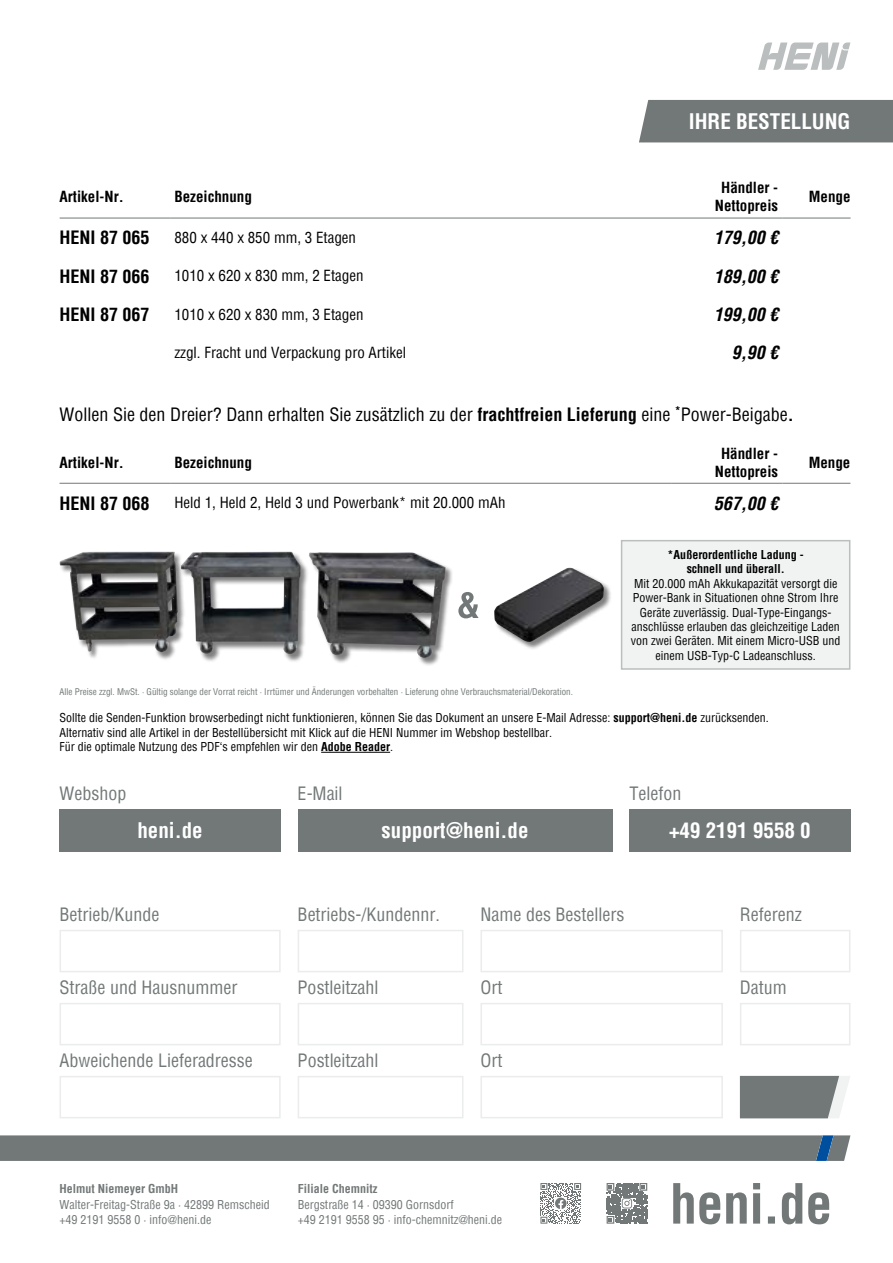
<style>
.page{position:relative;width:893px;height:1263px;background:#fff}
.page>*{position:absolute;margin:0;border:0;box-sizing:border-box;transform-origin:0 0}
.t1{font:700 condensed 21px "Helvetica";color:#fff}
.t2{font:condensed 18px "Helvetica";color:#727777}
.t3{font:condensed 18px "Helvetica";color:#000}
.t4{font:700 condensed 18px "Helvetica";color:#000}
.t5{font:italic 700 condensed 18px "Helvetica";color:#000}
.t6{font:condensed 15px "Helvetica";color:#000}
.t7{font:700 condensed 15px/18px "Helvetica";color:#000;text-align:center}
.t8{font:condensed 12px/14.4px "Helvetica";color:#000;text-align:center}
.t9{font:condensed 12px/14.4px "Helvetica";color:#727777}
.t10{font:700 condensed 12px/14.4px "Helvetica";color:#000;text-align:center}
.t11{font:700 condensed 12px "Helvetica";color:#727777}
.t12{font:condensed 9px "Helvetica";color:#727777}
.s1{font-weight:700}
</style>
<div class="page">
<svg style="left:673px;top:1183px;width:156px;height:41px"></svg>
<svg style="left:540px;top:1183px;width:41px;height:41px"></svg>
<svg style="left:607px;top:1183px;width:40px;height:41px;background:#8d9191"></svg>
<svg style="left:758px;top:43px;width:92px;height:27px"></svg>
<div style="left:639px;top:100px;width:254px;height:42px;background:#727777"></div>
<div style="left:622px;top:541px;width:228px;height:128px;background:#f1f2f2"></div>
<div style="left:621px;top:540px;width:229px;height:130px;border:2px solid #babebe"></div>
<div style="left:495px;top:568px;width:117px;height:81px;background:#000;opacity:.5"></div>
<img style="left:494px;top:568px;width:110px;height:75px">
<svg style="left:458px;top:592px;width:21px;height:26px"></svg>
<div style="left:60px;top:552px;width:393px;height:114px;background:#000;opacity:.5"></div>
<img style="left:59px;top:552px;width:242px;height:102px">
<hr style="left:60px;top:218px;width:110px;height:1px;background:#727777">
<hr style="left:170px;top:218px;width:502px;height:1px;background:#727777">
<hr style="left:672px;top:218px;width:110px;height:1px;background:#727777">
<hr style="left:782px;top:218px;width:68px;height:1px;background:#727777">
<div style="left:0;top:1135px;width:850px;height:26px;background:#727777"></div>
<hr style="left:60px;top:483px;width:110px;height:1px;background:#727777">
<hr style="left:170px;top:483px;width:502px;height:1px;background:#727777">
<hr style="left:672px;top:483px;width:110px;height:1px;background:#727777">
<hr style="left:782px;top:483px;width:68px;height:1px;background:#727777">
<div style="left:60px;top:809px;width:221px;height:42px;background:#727777"></div>
<div style="left:298px;top:809px;width:314px;height:42px;background:#727777"></div>
<div style="left:629px;top:809px;width:221px;height:42px;background:#727777"></div>
<div style="left:740px;top:930px;width:110px;height:42px;border:2px solid #ebecec"></div>
<div style="left:60px;top:930px;width:221px;height:42px;border:2px solid #ebecec"></div>
<div style="left:298px;top:930px;width:165px;height:42px;border:2px solid #ebecec"></div>
<div style="left:480px;top:930px;width:243px;height:42px;border:2px solid #ebecec"></div>
<div style="left:60px;top:1003px;width:221px;height:42px;border:2px solid #ebecec"></div>
<div style="left:298px;top:1003px;width:165px;height:42px;border:2px solid #ebecec"></div>
<div style="left:480px;top:1003px;width:243px;height:42px;border:2px solid #ebecec"></div>
<div style="left:740px;top:1003px;width:110px;height:42px;border:2px solid #ebecec"></div>
<div style="left:60px;top:1076px;width:221px;height:42px;border:2px solid #ebecec"></div>
<div style="left:298px;top:1076px;width:165px;height:42px;border:2px solid #ebecec"></div>
<div style="left:480px;top:1076px;width:243px;height:42px;border:2px solid #ebecec"></div>
<svg style="left:740px;top:1076px;width:110px;height:42px;background:#858a8a"></svg>
<hr style="left:321px;top:752px;width:69px;height:1px;background:#000">
<h1 class="t1" style="left:689px;top:108px;width:163px">IHRE BESTELLUNG</h1>
<p class="t7" style="left:60px;top:188px;width:66px">Artikel-Nr.</p>
<p class="t7" style="left:174px;top:188px;width:79px">Bezeichnung</p>
<p class="t7" style="left:715px;top:179px;width:65px">Händler -<br>Nettopreis</p>
<p class="t7" style="left:809px;top:188px;width:43px">Menge</p>
<h2 class="t4" style="left:60px;top:226px;width:91px">HENI 87 065</h2>
<p class="t6" style="left:174px;top:228px;width:183px">880 x 440 x 850 mm, 3 Etagen</p>
<h2 class="t5" style="left:714px;top:226px;width:66px">179,00 €</h2>
<h2 class="t4" style="left:60px;top:264px;width:91px">HENI 87 066</h2>
<p class="t6" style="left:174px;top:266px;width:191px">1010 x 620 x 830 mm, 2 Etagen</p>
<h2 class="t5" style="left:714px;top:264px;width:66px">189,00 €</h2>
<h2 class="t4" style="left:60px;top:302px;width:91px">HENI 87 067</h2>
<p class="t6" style="left:174px;top:304px;width:191px">1010 x 620 x 830 mm, 3 Etagen</p>
<h2 class="t5" style="left:714px;top:302px;width:66px">199,00 €</h2>
<p class="t6" style="left:174px;top:343px;width:233px">zzgl. Fracht und Verpackung pro Artikel</p>
<h2 class="t5" style="left:732px;top:341px;width:48px">9,90 €</h2>
<h2 class="t3" style="left:60px;top:402px;width:736px">Wollen Sie den Dreier? Dann erhalten Sie zusätzlich zu der <span class="s1">frachtfreien Lieferung</span> eine <sup>*</sup>Power-Beigabe<span class="s1">.</span></h2>
<p class="t7" style="left:60px;top:453px;width:66px">Artikel-Nr.</p>
<p class="t7" style="left:174px;top:453px;width:79px">Bezeichnung</p>
<p class="t7" style="left:715px;top:444px;width:65px">Händler -<br>Nettopreis</p>
<p class="t7" style="left:809px;top:453px;width:43px">Menge</p>
<h2 class="t4" style="left:60px;top:491px;width:91px">HENI 87 068</h2>
<p class="t6" style="left:174px;top:493px;width:333px">Held 1, Held 2, Held 3 und Powerbank* mit 20.000 mAh</p>
<h2 class="t5" style="left:714px;top:491px;width:66px">567,00 €</h2>
<p class="t12" style="left:60px;top:685px;width:515px">Alle Preise zzgl. MwSt. · Gültig solange der Vorrat reicht · Irrtümer und Änderungen vorbehalten · Lieferung ohne Verbrauchsmaterial/Dekoration.</p>
<p class="t10" style="left:668px;top:547px;width:137px">*Außerordentliche Ladung - schnell und überall.</p>
<p class="t8" style="left:631px;top:576px;width:211px">Mit 20.000 mAh Akkukapazität versorgt die Power-Bank in Situationen ohne Strom Ihre Geräte zuverlässig. Dual-Type-Eingangs&shy;anschlüsse erlauben das gleichzeitige Laden von zwei Geräten. Mit einem Micro-USB und einem USB-Typ-C Ladeanschluss.</p>
<p class="t8" style="left:60px;top:710px;width:711px;text-align:left">Sollte die Senden-Funktion browserbedingt nicht funktionieren, können Sie das Dokument an unsere E-Mail Adresse: <span class="s1">support@heni.de</span> zurücksenden.<br>Alternativ sind alle Artikel in der Bestellübersicht mit Klick auf die HENI Nummer im Webshop bestellbar.<br>Für die optimale Nutzung des PDF‘s empfehlen wir den <span class="s1">Adobe Reader</span>.</p>
<h2 class="t2" style="left:60px;top:782px;width:68px">Webshop</h2>
<h1 class="t1" style="left:137px;top:816px;width:67px">heni.de</h1>
<h2 class="t2" style="left:298px;top:782px;width:46px">E-Mail</h2>
<h1 class="t1" style="left:381px;top:816px;width:148px">support@heni.de</h1>
<h2 class="t2" style="left:629px;top:782px;width:53px">Telefon</h2>
<h1 class="t1" style="left:669px;top:816px;width:143px">+49 2191 9558 0</h1>
<h2 class="t2" style="left:60px;top:903px;width:101px">Betrieb/Kunde</h2>
<h2 class="t2" style="left:298px;top:903px;width:144px">Betriebs-/Kundennr.</h2>
<h2 class="t2" style="left:480px;top:903px;width:145px">Name des Bestellers</h2>
<h2 class="t2" style="left:740px;top:903px;width:63px">Referenz</h2>
<h2 class="t2" style="left:60px;top:976px;width:179px">Straße und Hausnummer</h2>
<h2 class="t2" style="left:298px;top:976px;width:82px">Postleitzahl</h2>
<h2 class="t2" style="left:480px;top:976px;width:23px">Ort</h2>
<h2 class="t2" style="left:740px;top:976px;width:48px">Datum</h2>
<h2 class="t2" style="left:60px;top:1049px;width:195px">Abweichende Lieferadresse</h2>
<h2 class="t2" style="left:298px;top:1049px;width:82px">Postleitzahl</h2>
<h2 class="t2" style="left:480px;top:1049px;width:23px">Ort</h2>
<p class="t11" style="left:60px;top:1180px;width:120px">Helmut Niemeyer GmbH</p>
<p class="t9" style="left:60px;top:1197px;width:212px">Walter-Freitag-Straße 9a · 42899 Remscheid +49 2191 9558 0 · info@heni.de</p>
<p class="t11" style="left:298px;top:1180px;width:81px">Filiale Chemnitz</p>
<p class="t9" style="left:298px;top:1197px;width:206px">Bergstraße 14 · 09390 Gornsdorf<br>+49 2191 9558 95 · info-chemnitz@heni.de</p>
</div>
